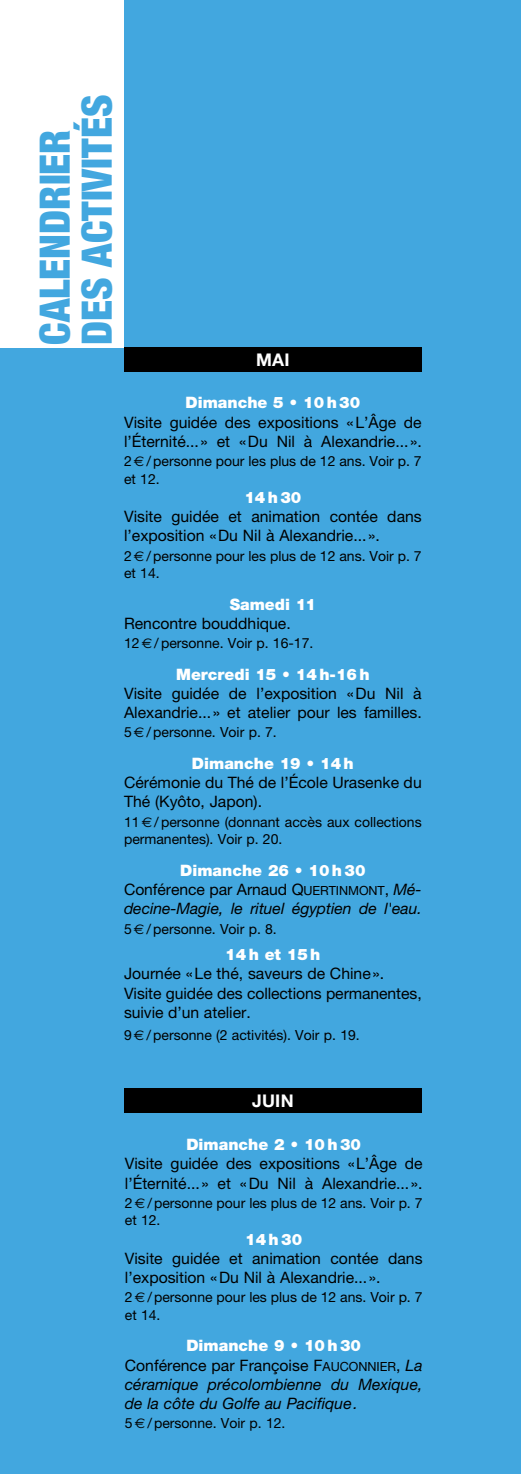
<style>
.page{position:relative;width:521px;height:1474px;background:#fff}
.page>*{position:absolute;margin:0;border:0;box-sizing:border-box;transform-origin:0 0}
.t1{font:900 condensed 42px/42px "Helvetica Neue";color:#42a7df}
.t2{font:700 17.5px "Helvetica Neue";letter-spacing:.015em;color:#fff}
.t3{font:15.75px/19.2px "Helvetica Neue";color:#000}
.t4{font:italic 15.75px/19.2px "Helvetica Neue";color:#000;text-align:center}
.t5{font:900 15.75px "Helvetica Neue";color:#fff}
.t6{font:14px/17.5px "Helvetica Neue";color:#000}
.s1{font-family:"Euro Sans"}
.s2{font-weight:900;font-style:normal;color:#fff}
.s3{font-style:normal}
.s4{font-style:normal;font-size:12.6px}
</style>
<div class="page">
<div style="left:0;top:0;width:521px;height:1473px;background:#42a7df"></div>
<div style="left:0;top:0;width:124px;height:347px;background:#fff"></div>
<div style="left:124px;top:347px;width:298px;height:25px;background:#000"></div>
<div style="left:124px;top:1087px;width:298px;height:25px;background:#000"></div>
<h1 class="t1" style="left:37px;top:345px;width:252px;rotate:-90deg">CALENDRIER<br>DES ACTIVITÉS</h1>
<p class="t2" style="left:256px;top:354px;width:35px">MAI</p>
<p class="t5" style="left:185px;top:397px;width:176px">Dimanche 5 • 10h30</p>
<p class="t3" style="left:124px;top:414px;width:299px">Visite guidée des expositions «L’Âge de l’Éternité...» et «Du Nil à Alexandrie...».</p>
<p class="t6" style="left:124px;top:453px;width:299px">2<span class="s1">€</span>/ personne pour les plus de 12 ans. Voir p. 7 et 12.</p>
<p class="t5" style="left:244px;top:491px;width:59px">14h30</p>
<p class="t3" style="left:124px;top:508px;width:299px">Visite guidée et animation contée dans l’exposition «Du Nil à Alexandrie...».</p>
<p class="t6" style="left:124px;top:548px;width:299px">2<span class="s1">€</span>/ personne pour les plus de 12 ans. Voir p. 7 et 14.</p>
<p class="t5" style="left:230px;top:598px;width:88px">Samedi 11</p>
<p class="t3" style="left:124px;top:615px;width:168px">Rencontre bouddhique.</p>
<p class="t6" style="left:124px;top:635px;width:191px">12<span class="s1">€</span>/ personne. Voir p. 16-17.</p>
<p class="t5" style="left:176px;top:668px;width:195px">Mercredi 15 • 14h-16h</p>
<p class="t3" style="left:124px;top:685px;width:299px">Visite guidée de l’exposition «Du Nil à<br>Alexandrie...» et atelier pour les familles.</p>
<p class="t6" style="left:124px;top:725px;width:154px">5<span class="s1">€</span>/ personne. Voir p. 7.</p>
<p class="t5" style="left:192px;top:757px;width:163px">Dimanche 19 • 14h</p>
<p class="t3" style="left:124px;top:774px;width:299px">Cérémonie du Thé de l’École Urasenke du<br>Thé (Kyôto, Japon).</p>
<p class="t6" style="left:124px;top:814px;width:299px">11<span class="s1">€</span>/ personne (donnant accès aux collections permanentes). Voir p. 20.</p>
<p class="t4" style="left:124px;top:862px;width:299px"><span class="s2">Dimanche 26 • 10h30<br></span><span class="s3">Conférence par Arnaud Q</span><span class="s4">UERTINMONT</span><span class="s3">,</span> Mé&shy;decine-Magie, le rituel égyptien de l'eau.</p>
<p class="t6" style="left:124px;top:921px;width:154px">5<span class="s1">€</span>/ personne. Voir p. 8.</p>
<p class="t5" style="left:225px;top:949px;width:97px">14h et 15h</p>
<p class="t3" style="left:124px;top:965px;width:299px">Journée «Le thé, saveurs de Chine».<br>Visite guidée des collections permanentes, suivie d’un atelier.</p>
<p class="t6" style="left:124px;top:1027px;width:237px">9<span class="s1">€</span>/ personne (2 activités). Voir p. 19.</p>
<p class="t2" style="left:252px;top:1094px;width:43px">JUIN</p>
<p class="t5" style="left:186px;top:1138px;width:176px">Dimanche 2 • 10h30</p>
<p class="t3" style="left:125px;top:1155px;width:299px">Visite guidée des expositions «L’Âge de l’Éternité...» et «Du Nil à Alexandrie...».</p>
<p class="t6" style="left:125px;top:1195px;width:299px">2<span class="s1">€</span>/ personne pour les plus de 12 ans. Voir p. 7 et 12.</p>
<p class="t5" style="left:245px;top:1233px;width:59px">14h30</p>
<p class="t3" style="left:125px;top:1250px;width:299px">Visite guidée et animation contée dans l’exposition «Du Nil à Alexandrie...».</p>
<p class="t6" style="left:125px;top:1289px;width:299px">2<span class="s1">€</span>/ personne pour les plus de 12 ans. Voir p. 7 et 14.</p>
<p class="t4" style="left:125px;top:1337px;width:299px;text-align:left;text-indent:61px"><span class="s2">Dimanche 9 • 10h30<br></span><span class="s3">Conférence par Françoise F</span><span class="s4">AUCONNIER</span><span class="s3">,</span> La céramique précolombienne du Mexique, de la côte du Golfe au Pacifique.</p>
<p class="t6" style="left:125px;top:1415px;width:162px">5<span class="s1">€</span>/ personne. Voir p. 12.</p>
</div>
